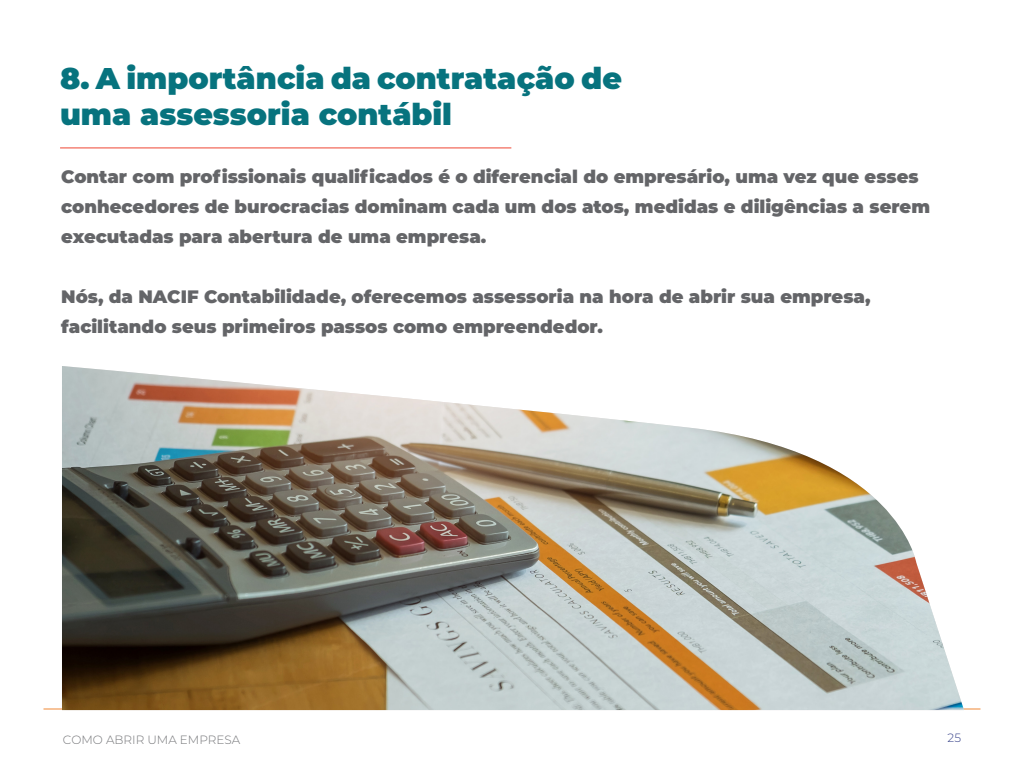
<style>
.page{position:relative;width:1024px;height:768px;background:#fff}
.page>*{position:absolute;margin:0;border:0;box-sizing:border-box;transform-origin:0 0}
.Titulo{font:900 30px/36px "Montserrat";color:#07737e}
.Subtitulo{font:900 18px/30px "Montserrat";color:#646568}
.t1{font:300 12px "Montserrat";color:#757679}
.t2{font:300 12px "Montserrat";color:#38438a}
</style>
<div class="page">
<hr style="left:44px;top:708px;width:936px;height:2px;background:#f18835">
<hr style="left:60px;top:147px;width:451px;height:1px;background:#ef4633">
<img style="left:62px;top:366px;width:902px;height:344px">
<p class="Titulo" style="left:60px;top:58px;width:563px">8. A importância da contratação de uma assessoria contábil</p>
<p class="Subtitulo" style="left:61px;top:161px;width:870px">Contar com profissionais qualificados é o diferencial do empresário, uma vez que esses conhecedores de burocracias dominam cada um dos atos, medidas e diligências a serem executadas para abertura de uma empresa.</p>
<p class="Subtitulo" style="left:61px;top:281px;width:811px">Nós, da NACIF Contabilidade, oferecemos assessoria na hora de abrir sua empresa, facilitando seus primeiros passos como empreendedor.</p>
<p class="t1" style="left:63px;top:731px;width:179px">COMO ABRIR UMA EMPRESA</p>
<p class="t2" style="left:948px;top:730px;width:15px">25</p>
</div>
